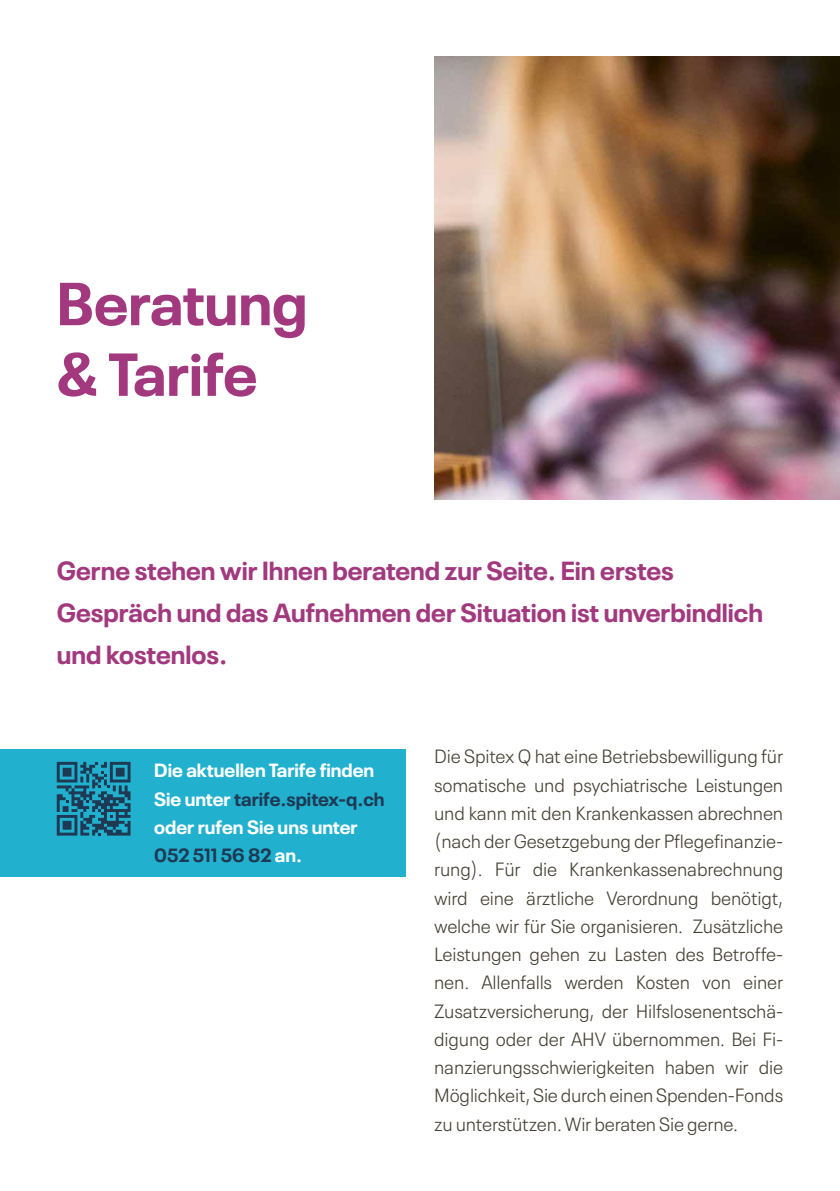
<style>
.page{position:relative;width:840px;height:1191px;background:#fff}
.page>*{position:absolute;margin:0;border:0;box-sizing:border-box;transform-origin:0 0}
.t1{font:700 60px/70.6px "Neue Plak";color:#a2397f}
.t2{font:700 26px/42.4px "Neue Plak";color:#a2397f}
.t3{font:300 19px/28.2px "Neue Plak Text";letter-spacing:-.01em;color:#454034;text-align:justify}
.t4{font:700 19px/28.2px "Neue Plak";color:#fff}
.s1{color:#1e3953}
</style>
<div class="page">
<img style="left:434px;top:57px;width:405px;height:442px">
<div style="left:0;top:749px;width:405px;height:127px;background:#21b1cf"></div>
<svg style="left:57px;top:762px;width:73px;height:73px"></svg>
<h1 class="t1" style="left:57px;top:262px;width:252px">Beratung &amp; Tarife</h1>
<h2 class="t2" style="left:57px;top:546px;width:707px">Gerne stehen wir Ihnen beratend zur Seite. Ein erstes<br>Gespräch und das Aufnehmen der Situation ist unverbindlich und kostenlos.</h2>
<p class="t4" style="left:154px;top:754px;width:232px">Die aktuellen Tarife finden<br>Sie unter <span class="s1">tarife.spitex-q.ch </span>oder rufen Sie uns unter<br><span class="s1">052 511 56 82</span> an.</p>
<p class="t3" style="left:434px;top:740px;width:350px">Die Spitex Q hat eine Betriebsbewilligung für somatische und psychiatrische Leistungen und kann mit den Krankenkassen abrechnen (nach der Gesetzgebung der Pflegefinanzie&shy;rung). Für die Krankenkassenabrechnung wird eine ärztliche Verordnung benötigt, welche wir für Sie organisieren. Zusätzliche Leistungen gehen zu Lasten des Betroffe&shy;nen. Allenfalls werden Kosten von einer Zusatzversicherung, der Hilfslosenentschä&shy;digung oder der AHV übernommen. Bei Fi&shy;nanzierungsschwierigkeiten haben wir die Möglichkeit, Sie durch einen Spenden-Fonds zu unterstützen. Wir beraten Sie gerne.</p>
</div>
